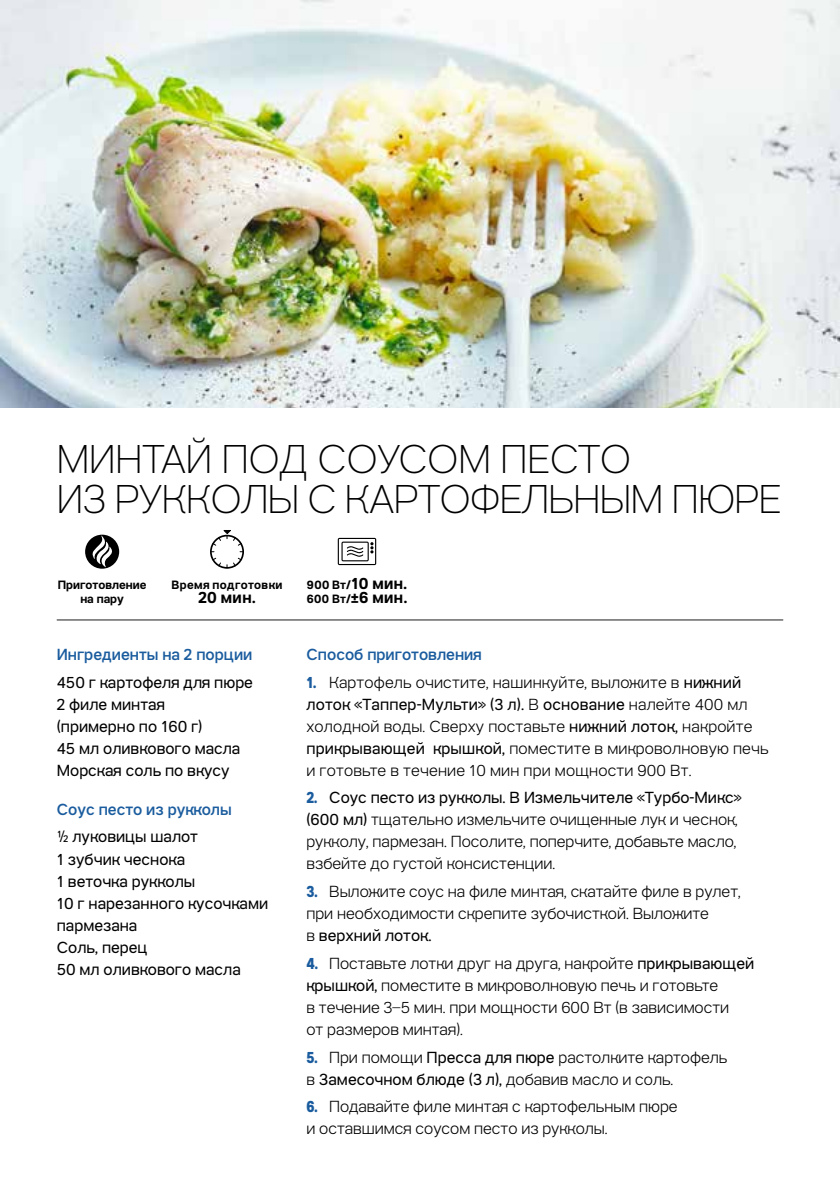
<style>
.page{position:relative;width:840px;height:1191px;background:#fff}
.page>*{position:absolute;margin:0;border:0;box-sizing:border-box;transform-origin:0 0}
.t1{font:100 40px/40px "Tupper PRO";letter-spacing:-.015em;color:#000}
.t2{font:300 16px/22px "Tupper PRO";color:#000}
.t3{font:16px/22px "Tupper PRO";color:#000}
.t4{font:500 16px "Tupper PRO";color:#1a5c9e}
.t5{font:700 16px "Tupper PRO";color:#000}
.t6{font:700 12px/14px "Tupper PRO";letter-spacing:.02em;color:#000}
.t7{font:700 12px/14px "Tupper PRO";color:#000;text-align:center}
.s1{font-size:16px}
.s2{font-weight:700;font-stretch:condensed;color:#1a5c9e}
.s3{font-weight:400}
</style>
<div class="page">
<img style="left:0;top:0;width:839px;height:407px">
<hr style="left:57px;top:619px;width:725px;height:1px;background:#1c1e1d">
<div style="left:85px;top:534px;width:34px;height:34px;background:#000;border-radius:50%"></div>
<svg style="left:91px;top:535px;width:21px;height:32px"></svg>
<svg style="left:210px;top:530px;width:34px;height:39px"></svg>
<svg style="left:337px;top:538px;width:39px;height:27px"></svg>
<h1 class="t1" style="left:57px;top:439px;width:726px">МИНТАЙ ПОД СОУСОМ ПЕСТО<br>ИЗ РУККОЛЫ С КАРТОФЕЛЬНЫМ ПЮРЕ</h1>
<p class="t7" style="left:58px;top:577px;width:90px">Приготовление на пару</p>
<p class="t6" style="left:171px;top:577px;width:112px">Время подготовки</p>
<p class="t5" style="left:198px;top:588px;width:59px">20 мин.</p>
<p class="t4" style="left:57px;top:645px;width:197px">Ингредиенты на 2 порции</p>
<p class="t3" style="left:57px;top:671px;width:198px">450 г картофеля для пюре<br>2 филе минтая<br>(примерно по 160 г)<br>45 мл оливкового масла<br>Морская соль по вкусу</p>
<p class="t4" style="left:57px;top:800px;width:176px">Соус песто из рукколы</p>
<p class="t3" style="left:57px;top:826px;width:213px">½ луковицы шалот<br>1 зубчик чеснока<br>1 веточка рукколы<br>10 г нарезанного кусочками пармезана<br>Соль, перец<br>50 мл оливкового масла</p>
<p class="t6" style="left:306px;top:577px;width:102px">900 Вт/<span class="s1">10 мин.<br></span>600 Вт/<span class="s1">±6 мин.</span></p>
<p class="t4" style="left:306px;top:645px;width:177px">Способ приготовления</p>
<p class="t2" style="left:306px;top:671px;width:463px"><span class="s2">1.</span> Картофель очистите, нашинкуйте, выложите в <span class="s3">нижний лоток «Таппер-Мульти» (3 л).</span> В <span class="s3">основание</span> налейте 400 мл холодной воды. Сверху поставьте <span class="s3">нижний лоток,</span> накройте <span class="s3">прикрывающей крышкой,</span> поместите в микроволновую печь и готовьте в течение 10 мин при мощности 900 Вт.</p>
<p class="t2" style="left:306px;top:787px;width:436px"><span class="s2">2.</span> <span class="s3">Соус песто из рукколы. В Измельчителе «Турбо-Микс» (600 мл)</span> тщательно измельчите очищенные лук и чеснок, рукколу, пармезан. Посолите, поперчите, добавьте масло, взбейте до густой консистенции.</p>
<p class="t2" style="left:306px;top:880px;width:435px"><span class="s2">3.</span> Выложите соус на филе минтая, скатайте филе в рулет, при необходимости скрепите зубочисткой. Выложите<br>в <span class="s3">верхний лоток.</span></p>
<p class="t2" style="left:306px;top:952px;width:449px"><span class="s2">4.</span> Поставьте лотки друг на друга, накройте <span class="s3">прикрывающей крышкой,</span> поместите в микроволновую печь и готовьте<br>в течение 3–5 мин. при мощности 600 Вт (в зависимости<br>от размеров минтая).</p>
<p class="t2" style="left:306px;top:1046px;width:422px"><span class="s2">5.</span> При помощи <span class="s3">Пресса для пюре</span> растолките картофель в <span class="s3">Замесочном блюде (3 л),</span> добавив масло и соль.</p>
<p class="t2" style="left:306px;top:1095px;width:372px"><span class="s2">6.</span> Подавайте филе минтая с картофельным пюре и оставшимся соусом песто из рукколы.</p>
</div>
